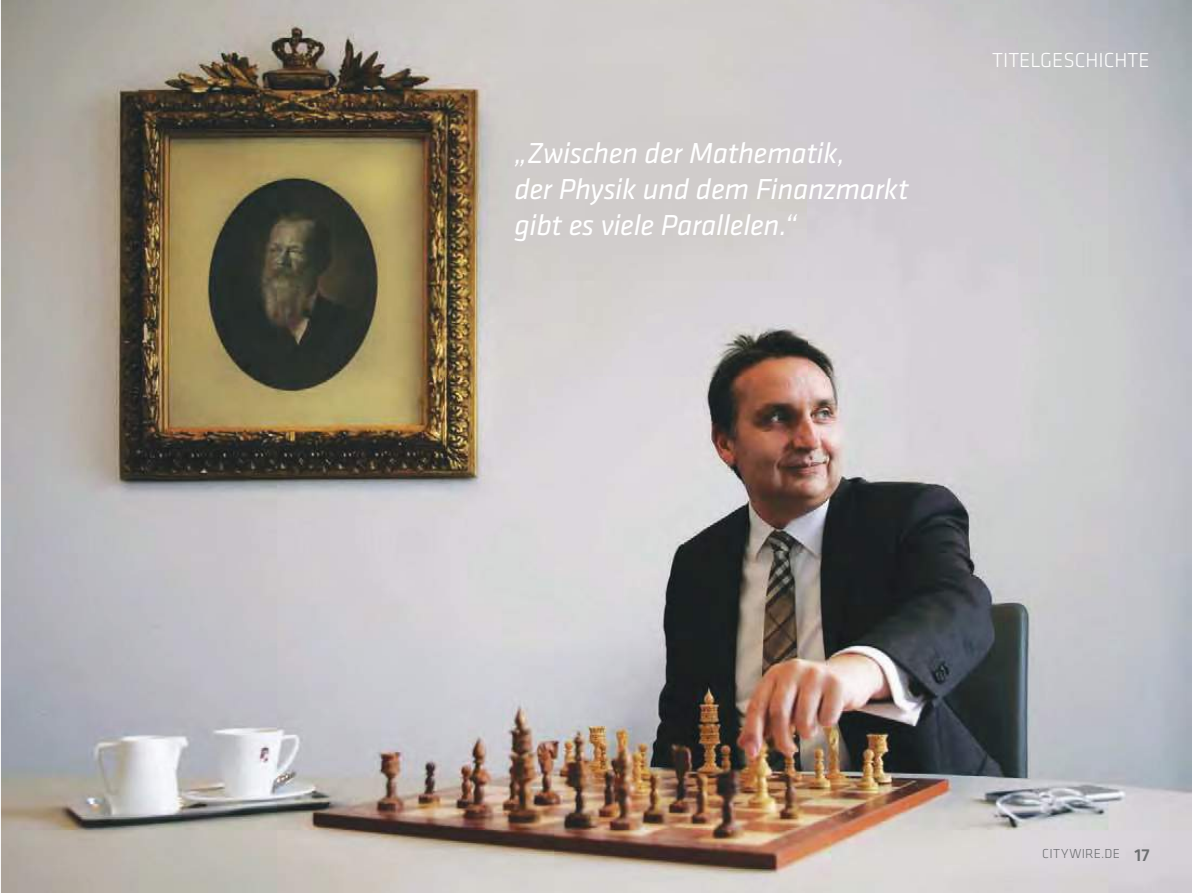
<style>
.page{position:relative;width:1192px;height:893px;background:#fff}
.page>*{position:absolute;margin:0;border:0;box-sizing:border-box;transform-origin:0 0}
.t1{font:italic 30px/36px "Klavika";letter-spacing:-.015em;color:#fff}
.t2{font:300 21px "Klavika";color:#fff}
.t3{font:300 13.5px "Klavika";letter-spacing:.025em;color:#6d6f71}
.s1{font-weight:500;font-size:18px}
</style>
<div class="page">
<img style="left:1px;top:0;width:1190px;height:893px">
<img style="left:387px;top:5px;width:629px;height:371px">
<p class="t1" style="left:514px;top:137px;width:396px">„Zwischen der Mathematik,<br>der Physik und dem Finanzmarkt gibt es viele Parallelen.“</p>
<p class="t2" style="left:991px;top:47px;width:159px">TITELGESCHICHTE</p>
<p class="t3" style="left:1041px;top:845px;width:109px">CITYWIRE.DE <span class="s1">17</span></p>
</div>
